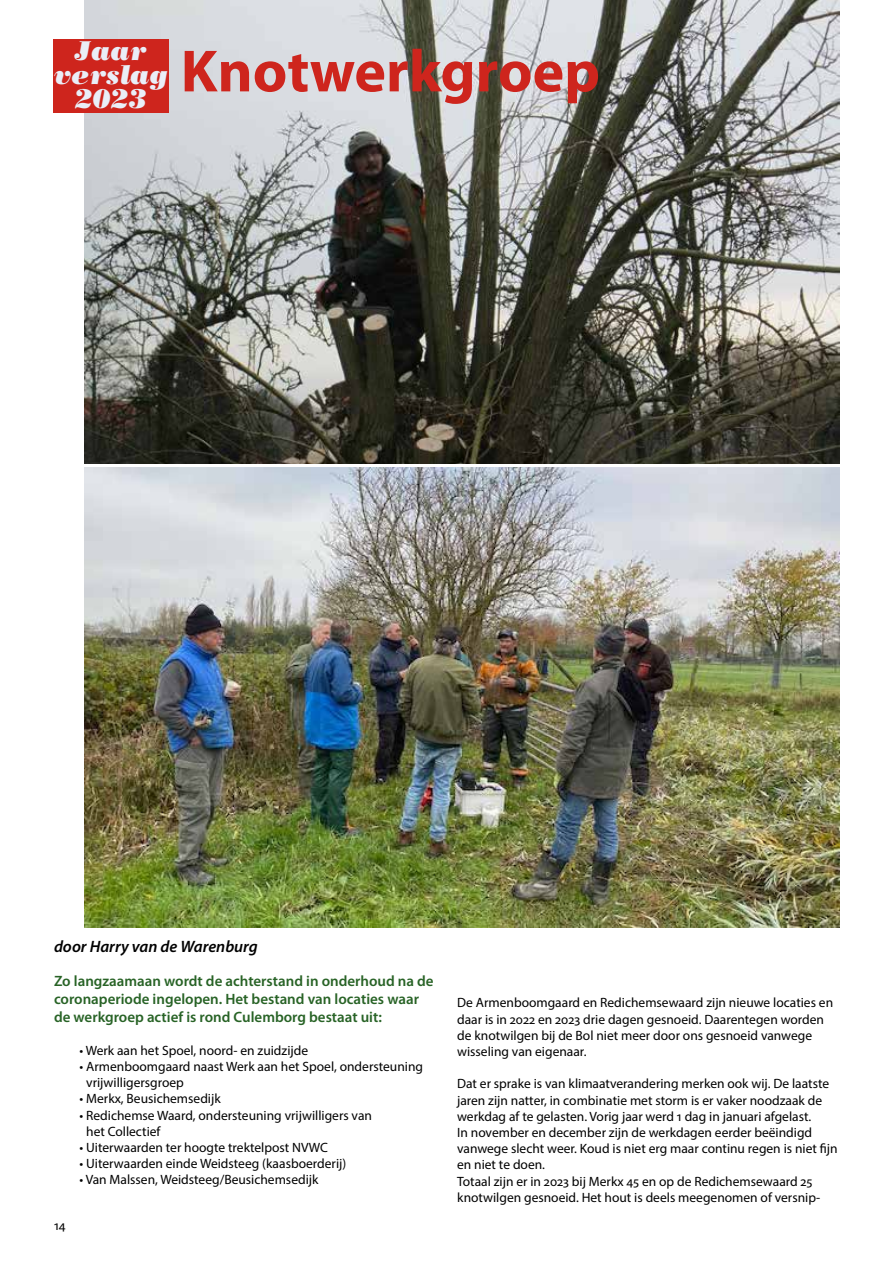
<style>
.page{position:relative;width:893px;height:1263px;background:#fff}
.page>*{position:absolute;margin:0;border:0;box-sizing:border-box;transform-origin:0 0}
.t1{font:700 60px "Myriad Pro";color:#ce251d}
.t2{font:italic 27px/24px "Bodoni Std Poster";color:#eaeef7;text-align:center}
.t3{font:italic 600 16.5px "Myriad Pro";color:#000}
.t4{font:600 15px/18px "Myriad Pro";color:#286326}
.t5{font:13.5px/16.2px "Myriad Pro";color:#000}
</style>
<div class="page">
<img style="left:85px;top:0;width:755px;height:463px">
<div style="left:54px;top:39px;width:115px;height:74px;background:#ce251d"></div>
<img style="left:85px;top:468px;width:755px;height:459px">
<h2 class="t2" style="left:54px;top:39px;width:116px">Jaar verslag<br>2023</h2>
<h1 class="t1" style="left:181px;top:38px;width:421px">Knotwerkgroep</h1>
<p class="t3" style="left:54px;top:938px;width:205px">door Harry van de Warenburg</p>
<p class="t4" style="left:54px;top:972px;width:381px">Zo langzaamaan wordt de achterstand in onderhoud na de coronaperiode ingelopen. Het bestand van locaties waar de werkgroep actief is rond Culemborg bestaat uit:</p>
<p class="t5" style="left:80px;top:1042px;width:230px">• Werk aan het Spoel, noord- en zuidzijde</p>
<p class="t5" style="left:86px;top:1058px;width:338px;text-indent:-7px">• Armenboomgaard naast Werk aan het Spoel, ondersteuning vrijwilligersgroep</p>
<p class="t5" style="left:80px;top:1090px;width:143px">• Merkx, Beusichemsedijk</p>
<p class="t5" style="left:86px;top:1107px;width:287px;text-indent:-7px">• Redichemse Waard, ondersteuning vrijwilligers van het Collectief</p>
<p class="t5" style="left:80px;top:1139px;width:250px">• Uiterwaarden ter hoogte trektelpost NVWC</p>
<p class="t5" style="left:80px;top:1155px;width:268px">• Uiterwaarden einde Weidsteeg (kaasboerderij)</p>
<p class="t5" style="left:80px;top:1171px;width:240px">• Van Malssen, Weidsteeg/Beusichemsedijk</p>
<p class="t5" style="left:54px;top:1217px;width:13px">14</p>
<p class="t5" style="left:457px;top:994px;width:378px">De Armenboomgaard en Redichemsewaard zijn nieuwe locaties en daar is in 2022 en 2023 drie dagen gesnoeid. Daarentegen worden de knotwilgen bij de Bol niet meer door ons gesnoeid vanwege wisseling van eigenaar.</p>
<p class="t5" style="left:457px;top:1075px;width:382px">Dat er sprake is van klimaatverandering merken ook wij. De laatste jaren zijn natter, in combinatie met storm is er vaker noodzaak de werkdag af te gelasten. Vorig jaar werd 1 dag in januari afgelast.<br>In november en december zijn de werkdagen eerder beëindigd vanwege slecht weer. Koud is niet erg maar continu regen is niet fijn en niet te doen.<br>Totaal zijn er in 2023 bij Merkx 45 en op de Redichemsewaard 25 knotwilgen gesnoeid. Het hout is deels meegenomen of versnip-</p>
</div>
